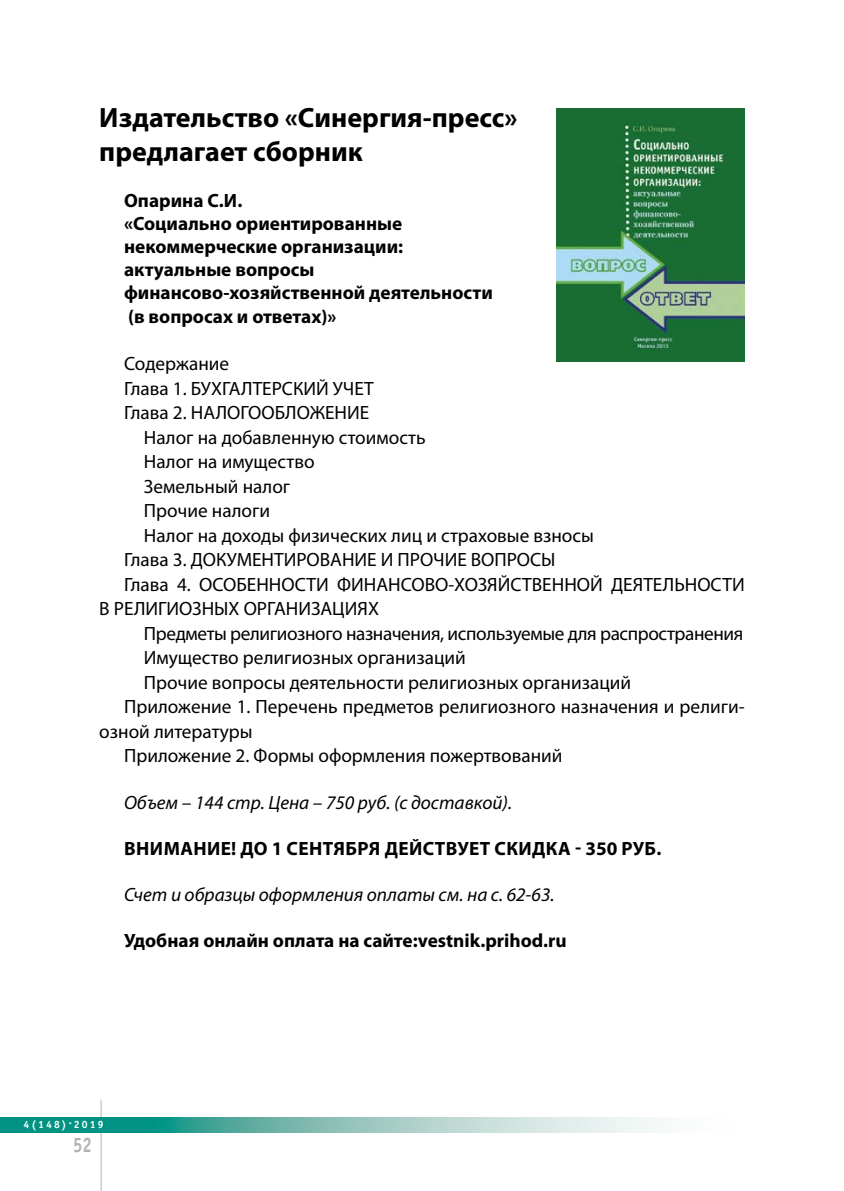
<style>
.page{position:relative;width:844px;height:1191px;background:#fff}
.page>*{position:absolute;margin:0;border:0;box-sizing:border-box;transform-origin:0 0}
.t1{font:700 28px/33.6px "Myriad Pro";color:#000}
.t2{font:700 21px "Officina Sans C";color:#b3b2b2;scale:.8 1}
.t3{font:19.25px "Myriad Pro";color:#000}
.t4{font:700 19.25px/23.1px "Myriad Pro";color:#000}
.t5{font:italic 19.25px "Myriad Pro";color:#000}
.t6{font:19.25px "Myriad Pro";letter-spacing:-.02em;color:#000}
.t7{font:700 19.25px "Myriad Pro";letter-spacing:.02em;color:#000}
.t8{font:700 10.5px "Officina Sans C";letter-spacing:.2em;color:#fff}
</style>
<div class="page">
<div style="left:409px;top:1077px;width:50px;height:40px;border:1px solid #fff;border-radius:50%"></div>
<hr style="left:100px;top:1099px;width:2px;height:92px;background:#d2d2d2">
<svg style="left:0;top:1117px;width:659px;height:1px"></svg>
<svg style="left:0;top:1118px;width:659px;height:14px;background:#79beb5"></svg>
<img style="left:556px;top:108px;width:188px;height:254px">
<h1 class="t1" style="left:99px;top:100px;width:419px">Издательство «Синергия-пресс» предлагает сборник</h1>
<p class="t4" style="left:124px;top:188px;width:370px">Опарина С.И.<br>«Социально ориентированные некоммерческие организации: актуальные вопросы финансово-хозяйственной деятельности (в вопросах и ответах)»</p>
<p class="t3" style="left:124px;top:352px;width:106px">Содержание</p>
<p class="t3" style="left:124px;top:376px;width:251px">Глава 1. БУХГАЛТЕРСКИЙ УЧЕТ</p>
<p class="t3" style="left:124px;top:401px;width:247px">Глава 2. НАЛОГООБЛОЖЕНИЕ</p>
<p class="t3" style="left:144px;top:425px;width:283px">Налог на добавленную стоимость</p>
<p class="t3" style="left:144px;top:450px;width:172px">Налог на имущество</p>
<p class="t3" style="left:144px;top:474px;width:148px">Земельный налог</p>
<p class="t3" style="left:144px;top:499px;width:128px">Прочие налоги</p>
<p class="t3" style="left:144px;top:523px;width:451px">Налог на доходы физических лиц и страховые взносы</p>
<p class="t3" style="left:124px;top:548px;width:433px">Глава 3. ДОКУМЕНТИРОВАНИЕ И ПРОЧИЕ ВОПРОСЫ</p>
<p class="t3" style="left:124px;top:572px;width:622px">Глава 4. ОСОБЕННОСТИ ФИНАНСОВО-ХОЗЯЙСТВЕННОЙ ДЕЯТЕЛЬНОСТИ</p>
<p class="t3" style="left:99px;top:597px;width:281px">В РЕЛИГИОЗНЫХ ОРГАНИЗАЦИЯХ</p>
<p class="t6" style="left:144px;top:621px;width:601px">Предметы религиозного назначения, используемые для распространения</p>
<p class="t3" style="left:144px;top:646px;width:323px">Имущество религиозных организаций</p>
<p class="t3" style="left:144px;top:670px;width:488px">Прочие вопросы деятельности религиозных организаций</p>
<p class="t3" style="left:124px;top:695px;width:622px">Приложение 1. Перечень предметов религиозного назначения и религи-</p>
<p class="t3" style="left:99px;top:719px;width:155px">озной литературы</p>
<p class="t3" style="left:124px;top:744px;width:440px">Приложение 2. Формы оформления пожертвований</p>
<p class="t5" style="left:124px;top:790px;width:389px">Объем – 144 стр. Цена – 750 руб. (с доставкой).</p>
<p class="t7" style="left:124px;top:835px;width:538px">ВНИМАНИЕ! ДО 1 СЕНТЯБРЯ ДЕЙСТВУЕТ СКИДКА - 350 РУБ.</p>
<p class="t5" style="left:124px;top:882px;width:432px">Счет и образцы оформления оплаты см. на с. 62-63.</p>
<p class="t4" style="left:124px;top:928px;width:444px">Удобная онлайн оплата на сайте:vestnik.prihod.ru</p>
<p class="t8" style="left:24px;top:1119px;width:82px">4(148).2019</p>
<p class="t8" style="left:69px;top:1114px;width:5px">.</p>
<p class="t2" style="left:73px;top:1132px;width:25px">52</p>
</div>
